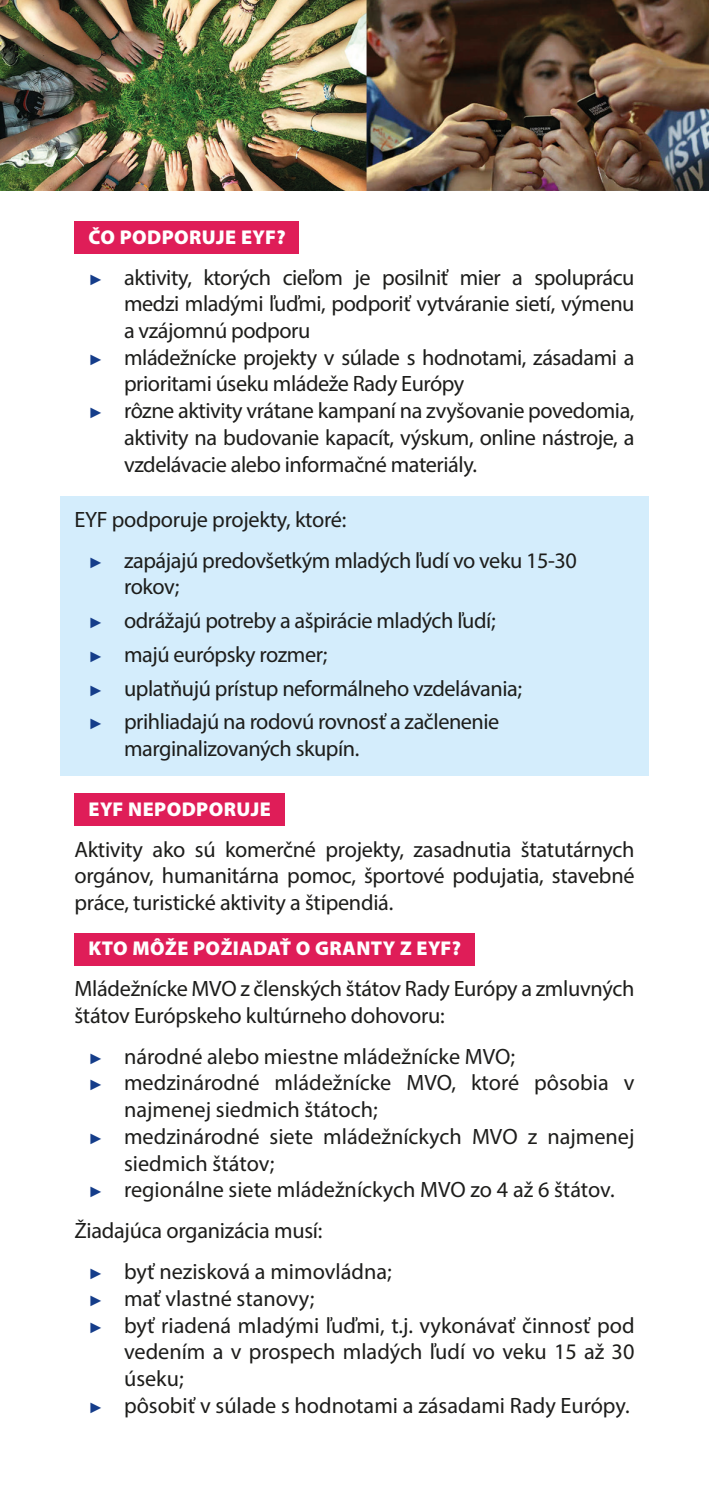
<style>
.page{position:relative;width:709px;height:1489px;background:#fff}
.page>*{position:absolute;margin:0;border:0;box-sizing:border-box;transform-origin:0 0}
.body{font:22.25px/26.8px "Myriad Pro";letter-spacing:-.01em;color:#1d1d1b}
.special_body{font:22.25px "Myriad Pro";letter-spacing:-.01em;color:#1d1d1b}
.t1{font:900 20px "Myriad Pro";letter-spacing:.02em;color:#fff}
.s1{font-family:"Arial";font-size:15px;color:#153d8a}
</style>
<div class="page">
<img style="left:0;top:0;width:709px;height:190px">
<div style="left:74px;top:221px;width:225px;height:33px;background:#df1d58"></div>
<div style="left:60px;top:496px;width:588px;height:50px;background:#d4edfc"></div>
<div style="left:60px;top:536px;width:588px;height:78px;background:#d4edfc"></div>
<div style="left:60px;top:597px;width:588px;height:50px;background:#d4edfc"></div>
<div style="left:60px;top:631px;width:588px;height:50px;background:#d4edfc"></div>
<div style="left:60px;top:664px;width:588px;height:51px;background:#d4edfc"></div>
<div style="left:60px;top:698px;width:588px;height:78px;background:#d4edfc"></div>
<div style="left:74px;top:793px;width:210px;height:33px;background:#df1d58"></div>
<div style="left:74px;top:933px;width:401px;height:32px;background:#df1d58"></div>
<p class="t1" style="left:89px;top:223px;width:198px">ČO PODPORUJE EYF?</p>
<p class="body" style="left:124px;top:263px;width:512px;text-align:justify;text-indent:-35px"><span class="s1">►</span> aktivity, ktorých cieľom je posilniť mier a spoluprácu medzi mladými ľuďmi, podporiť vytváranie sietí, výmenu a vzájomnú podporu</p>
<p class="body" style="left:124px;top:343px;width:512px;text-indent:-35px"><span class="s1">►</span> mládežnícke projekty v súlade s hodnotami, zásadami a prioritami úseku mládeže Rady Európy</p>
<p class="body" style="left:124px;top:397px;width:512px;text-align:justify;text-indent:-35px"><span class="s1">►</span> rôzne aktivity vrátane kampaní na zvyšovanie povedomia, aktivity na budovanie kapacít, výskum, online nástroje, a vzdelávacie alebo informačné materiály.</p>
<p class="special_body" style="left:74px;top:505px;width:273px">EYF podporuje projekty, ktoré:</p>
<p class="body" style="left:124px;top:546px;width:454px;text-indent:-35px"><span class="s1">►</span> zapájajú predovšetkým mladých ľudí vo veku 15-30 rokov;</p>
<p class="body" style="left:89px;top:607px;width:408px"><span class="s1">►</span> odrážajú potreby a ašpirácie mladých ľudí;</p>
<p class="body" style="left:89px;top:640px;width:240px"><span class="s1">►</span> majú európsky rozmer;</p>
<p class="body" style="left:89px;top:674px;width:435px"><span class="s1">►</span> uplatňujú prístup neformálneho vzdelávania;</p>
<p class="body" style="left:124px;top:708px;width:377px;text-indent:-35px"><span class="s1">►</span> prihliadajú na rodovú rovnosť a začlenenie marginalizovaných skupín.</p>
<p class="t1" style="left:89px;top:795px;width:184px">EYF NEPODPORUJE</p>
<p class="body" style="left:74px;top:835px;width:561px;text-align:justify">Aktivity ako sú komerčné projekty, zasadnutia štatutárnych orgánov, humanitárna pomoc, športové podujatia, stavebné práce, turistické aktivity a štipendiá.</p>
<p class="t1" style="left:89px;top:935px;width:374px">KTO MÔŽE POŽIADAŤ O GRANTY Z EYF?</p>
<p class="body" style="left:74px;top:974px;width:561px">Mládežnícke MVO z členských štátov Rady Európy a zmluvných štátov Európskeho kultúrneho dohovoru:</p>
<p class="body" style="left:89px;top:1042px;width:428px"><span class="s1">►</span> národné alebo miestne mládežnícke MVO;</p>
<p class="body" style="left:124px;top:1069px;width:512px;text-indent:-35px"><span class="s1">►</span> medzinárodné mládežnícke MVO, ktoré pôsobia v najmenej siedmich štátoch;</p>
<p class="body" style="left:124px;top:1122px;width:512px;text-indent:-35px"><span class="s1">►</span> medzinárodné siete mládežníckych MVO z najmenej siedmich štátov;</p>
<p class="body" style="left:89px;top:1176px;width:527px"><span class="s1">►</span> regionálne siete mládežníckych MVO zo 4 až 6 štátov.</p>
<p class="body" style="left:74px;top:1216px;width:249px">Žiadajúca organizácia musí:</p>
<p class="body" style="left:89px;top:1257px;width:304px"><span class="s1">►</span> byť nezisková a mimovládna;</p>
<p class="body" style="left:89px;top:1284px;width:227px"><span class="s1">►</span> mať vlastné stanovy;</p>
<p class="body" style="left:124px;top:1311px;width:512px;text-align:justify;text-indent:-35px"><span class="s1">►</span> byť riadená mladými ľuďmi, t.j. vykonávať činnosť pod vedením a v prospech mladých ľudí vo veku 15 až 30 úseku;</p>
<p class="body" style="left:89px;top:1391px;width:542px"><span class="s1">►</span> pôsobiť v súlade s hodnotami a zásadami Rady Európy.</p>
</div>
